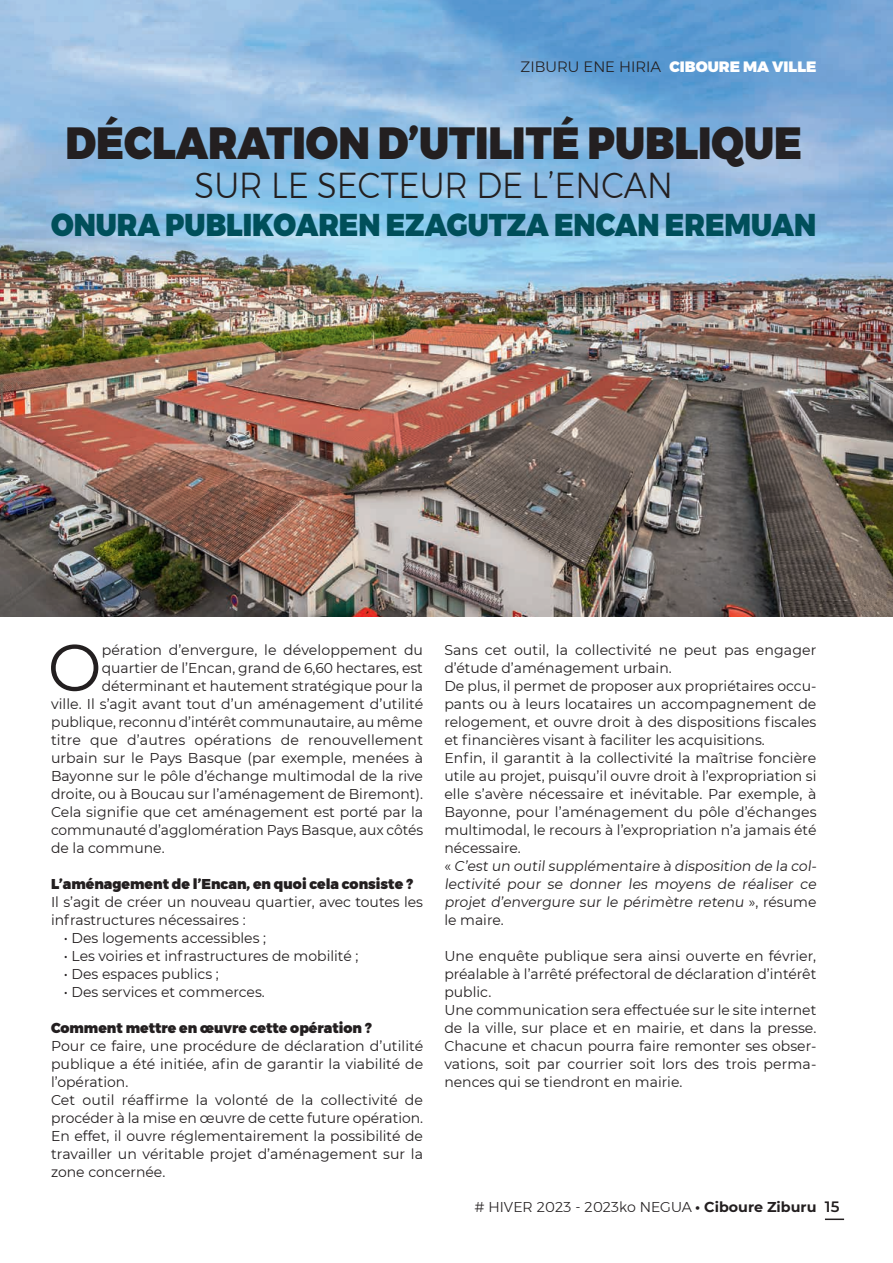
<style>
.page{position:relative;width:893px;height:1263px;background:#fff}
.page>*{position:absolute;margin:0;border:0;box-sizing:border-box;transform-origin:0 0}
.Texte{font:65.7px "Montserrat";color:#231f20}
.GrosTitre_3{font:900 45px "Montserrat";color:#231f20;scale:.9 1}
.GrosTitre_3-2{font:300 36px "Montserrat";color:#231f20;scale:.9 1}
.GrosTitre_3-3{font:900 31.5px "Montserrat";color:#004f5a;scale:.9 1}
.Tétière{font:300 15px "Montserrat";color:#231f20}
.Texte-2{font:14.25px/18px "Montserrat";color:#231f20;text-align:justify}
.Texte-3{font:900 14.25px "Montserrat";color:#231f20}
.t1{font:300 14.25px "Montserrat";color:#231f20}
.s1{font-weight:900;color:#fff}
.s2{font-weight:700}
.s3{font-weight:600;font-size:15px}
</style>
<div class="page">
<img style="left:0;top:0;width:893px;height:617px">
<svg style="left:825px;top:1218px;width:19px;height:2px"></svg>
<p class="Tétière" style="left:521px;top:56px;width:297px">ZIBURU ENE HIRIA <span class="s1">CIBOURE MA VILLE</span></p>
<p class="GrosTitre_3" style="left:66px;top:106px;width:820px">DÉCLARATION D’UTILITÉ PUBLIQUE</p>
<p class="GrosTitre_3-2" style="left:195px;top:159px;width:533px">SUR LE SECTEUR DE L’ENCAN</p>
<p class="GrosTitre_3-3" style="left:51px;top:199px;width:852px">ONURA PUBLIKOAREN EZAGUTZA ENCAN EREMUAN</p>
<p class="Texte" style="left:48px;top:622px;width:56px">O</p>
<p class="Texte-2" style="left:102px;top:640px;width:323px">pération d’envergure, le développement du</p>
<p class="Texte-2" style="left:102px;top:658px;width:323px">quartier de l’Encan, grand de 6,60 hectares, est</p>
<p class="Texte-2" style="left:102px;top:676px;width:323px">déterminant et hautement stratégique pour la</p>
<p class="Texte-2" style="left:51px;top:694px;width:374px">ville. Il s’agit avant tout d’un aménagement d’utilité</p>
<p class="Texte-2" style="left:51px;top:712px;width:373px">publique, reconnu d’intérêt communautaire, au même</p>
<p class="Texte-2" style="left:51px;top:730px;width:374px">titre que d’autres opérations de renouvellement</p>
<p class="Texte-2" style="left:51px;top:748px;width:374px">urbain sur le Pays Basque (par exemple, menées à</p>
<p class="Texte-2" style="left:51px;top:766px;width:374px">Bayonne sur le pôle d’échange multimodal de la rive</p>
<p class="Texte-2" style="left:51px;top:784px;width:374px">droite, ou à Boucau sur l’aménagement de Biremont).</p>
<p class="Texte-2" style="left:51px;top:802px;width:374px">Cela signifie que cet aménagement est porté par la</p>
<p class="Texte-2" style="left:51px;top:820px;width:374px">communauté d’agglomération Pays Basque, aux côtés</p>
<p class="Texte-2" style="left:51px;top:838px;width:115px">de la commune.</p>
<p class="Texte-3" style="left:51px;top:872px;width:364px">L’aménagement de l’Encan, en quoi cela consiste ?</p>
<p class="Texte-2" style="left:51px;top:892px;width:374px">Il s’agit de créer un nouveau quartier, avec toutes les infrastructures nécessaires :</p>
<p class="Texte-2" style="left:64px;top:928px;width:204px">• Des logements accessibles ;</p>
<p class="Texte-2" style="left:64px;top:946px;width:296px">• Les voiries et infrastructures de mobilité ;</p>
<p class="Texte-2" style="left:64px;top:964px;width:157px">• Des espaces publics ;</p>
<p class="Texte-2" style="left:64px;top:982px;width:203px">• Des services et commerces.</p>
<p class="Texte-3" style="left:51px;top:1016px;width:322px">Comment mettre en œuvre cette opération ?</p>
<p class="Texte-2" style="left:51px;top:1036px;width:374px">Pour ce faire, une procédure de déclaration d’utilité publique a été initiée, afin de garantir la viabilité de l’opération.</p>
<p class="Texte-2" style="left:51px;top:1090px;width:374px">Cet outil réaffirme la volonté de la collectivité de procéder à la mise en œuvre de cette future opération.<br>En effet, il ouvre réglementairement la possibilité de travailler un véritable projet d’aménagement sur la zone concernée.</p>
<p class="Texte-2" style="left:444px;top:640px;width:374px">Sans cet outil, la collectivité ne peut pas engager d’étude d’aménagement urbain.</p>
<p class="Texte-2" style="left:444px;top:676px;width:374px">De plus, il permet de proposer aux propriétaires occu&shy;pants ou à leurs locataires un accompagnement de relogement, et ouvre droit à des dispositions fiscales et financières visant à faciliter les acquisitions.</p>
<p class="Texte-2" style="left:444px;top:748px;width:374px">Enfin, il garantit à la collectivité la maîtrise foncière utile au projet, puisqu’il ouvre droit à l’expropriation si elle s’avère nécessaire et inévitable. Par exemple, à Bayonne, pour l’aménagement du pôle d’échanges multimodal, le recours à l’expropriation n’a jamais été nécessaire.</p>
<p class="Texte-2" style="left:444px;top:856px;width:376px;text-align:left">« C’est un outil supplémentaire à disposition de la col&shy;lectivité pour se donner les moyens de réaliser ce projet d’envergure sur le périmètre retenu » , rés u m e le maire.</p>
<p class="Texte-2" style="left:444px;top:946px;width:374px">Une enquête publique sera ainsi ouverte en février, préalable à l’arrêté préfectoral de déclaration d’intérêt public.</p>
<p class="Texte-2" style="left:444px;top:1000px;width:374px">Une communication sera effectuée sur le site internet de la ville, sur place et en mairie, et dans la presse.<br>Chacune et chacun pourra faire remonter ses obser&shy;vations, soit par courrier soit lors des trois perma&shy;nences qui se tiendront en mairie.</p>
<p class="t1" style="left:474px;top:1196px;width:366px"># HIVER 2023 - 2023ko NEGUA <span class="s2">• Ciboure Ziburu</span> <span class="s3">15</span></p>
</div>
